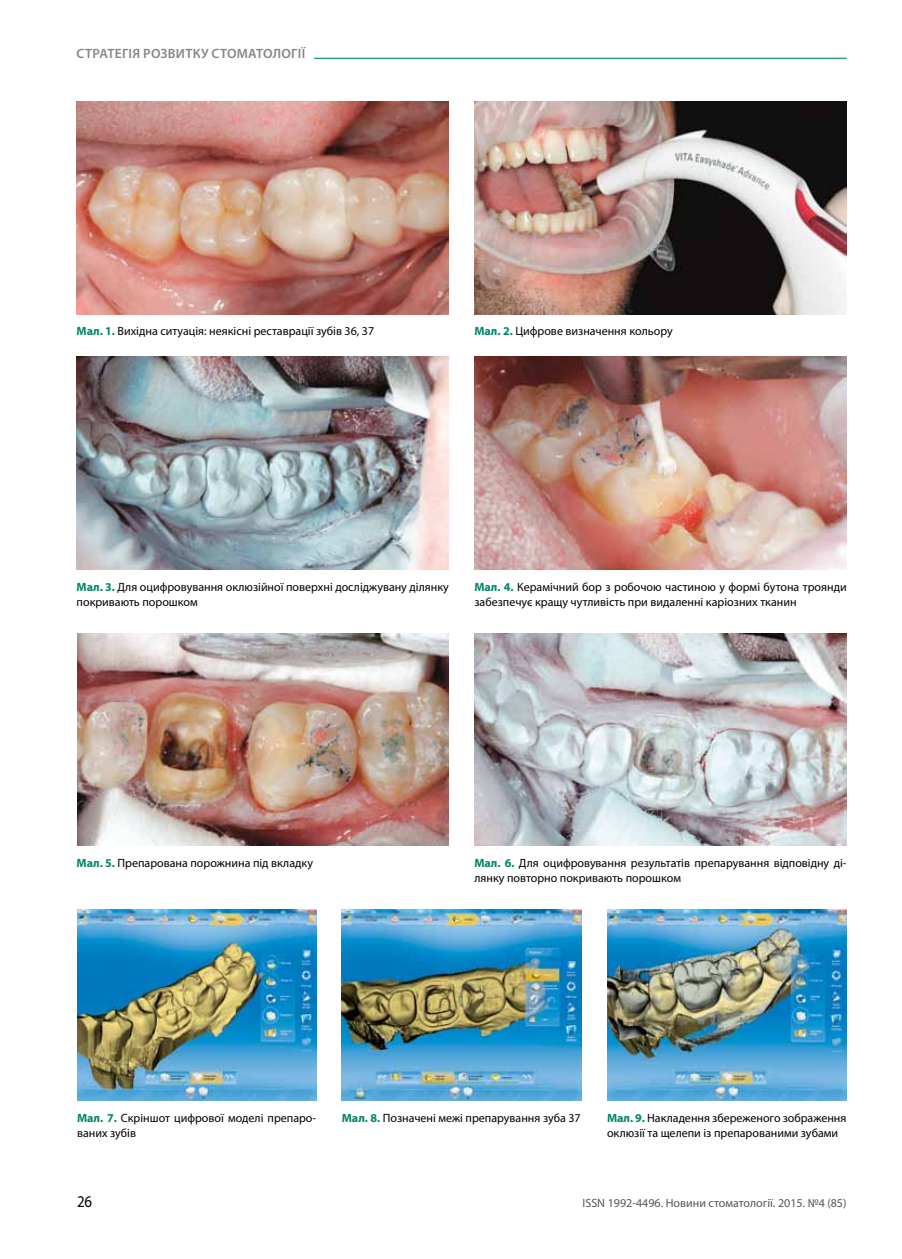
<style>
.page{position:relative;width:902px;height:1259px;background:#fff}
.page>*{position:absolute;margin:0;border:0;box-sizing:border-box;transform-origin:0 0}
.t1{font:16.5px "Myriad Pro";color:#000;scale:.9 1}
.t2{font:600 13.5px "Myriad Pro";letter-spacing:.02em;color:#878786}
.t3{font:12px/15px "Myriad Pro";color:#000}
.t4{font:12px "Myriad Pro";color:#565656}
.s1{font-weight:700;color:#008669}
</style>
<div class="page">
<hr style="left:211px;top:58px;width:635px;height:1px;background:#008669">
<div style="left:77px;top:40px;width:237px;height:27px;background:#fff"></div>
<img style="left:77px;top:102px;width:372px;height:212px">
<img style="left:474px;top:102px;width:372px;height:212px">
<img style="left:77px;top:357px;width:372px;height:212px">
<img style="left:474px;top:357px;width:372px;height:212px">
<img style="left:77px;top:633px;width:372px;height:213px">
<img style="left:474px;top:633px;width:372px;height:213px">
<img style="left:77px;top:909px;width:239px;height:191px">
<img style="left:342px;top:909px;width:239px;height:191px">
<img style="left:607px;top:909px;width:239px;height:191px">
<p class="t2" style="left:77px;top:45px;width:230px">СТратегія розвитку стоматології</p>
<p class="t3" style="left:77px;top:324px;width:299px"><span class="s1">Мал. 1.</span> Вихідна ситуація: неякісні реставрації зубів 36, 37</p>
<p class="t3" style="left:474px;top:324px;width:200px"><span class="s1">Мал. 2.</span> Цифрове визначення кольору</p>
<p class="t3" style="left:77px;top:579px;width:374px"><span class="s1">Мал. 3.</span> Для оцифровування оклюзійної поверхні досліджувану ділянку покривають порошком</p>
<p class="t3" style="left:474px;top:579px;width:374px"><span class="s1">Мал. 4.</span> Керамічний бор з робочою частиною у формі бутона троянди забезпечує кращу чутливість при видаленні каріозних тканин</p>
<p class="t3" style="left:77px;top:855px;width:238px"><span class="s1">Мал. 5.</span> Препарована порожнина під вкладку</p>
<p class="t3" style="left:474px;top:855px;width:373px"><span class="s1">Мал. 6.</span> Для оцифровування результатів препарування відповідну ді&shy;лянку повторно покривають порошком</p>
<p class="t3" style="left:77px;top:1110px;width:241px"><span class="s1">Мал. 7.</span> Скріншот цифрової моделі препаро&shy;ваних зубів</p>
<p class="t3" style="left:342px;top:1110px;width:240px"><span class="s1">Мал. 8.</span> Позначені межі препарування зуба 37</p>
<p class="t3" style="left:607px;top:1110px;width:241px"><span class="s1">Мал. 9.</span> Накладення збереженого зображення оклюзії та щелепи із препарованими зубами</p>
<h1 class="t1" style="left:77px;top:1191px;width:18px">26</h1>
<p class="t4" style="left:582px;top:1195px;width:265px">ISSN 1992-4496. Новини стоматології. 2015. №4 (85)</p>
</div>
